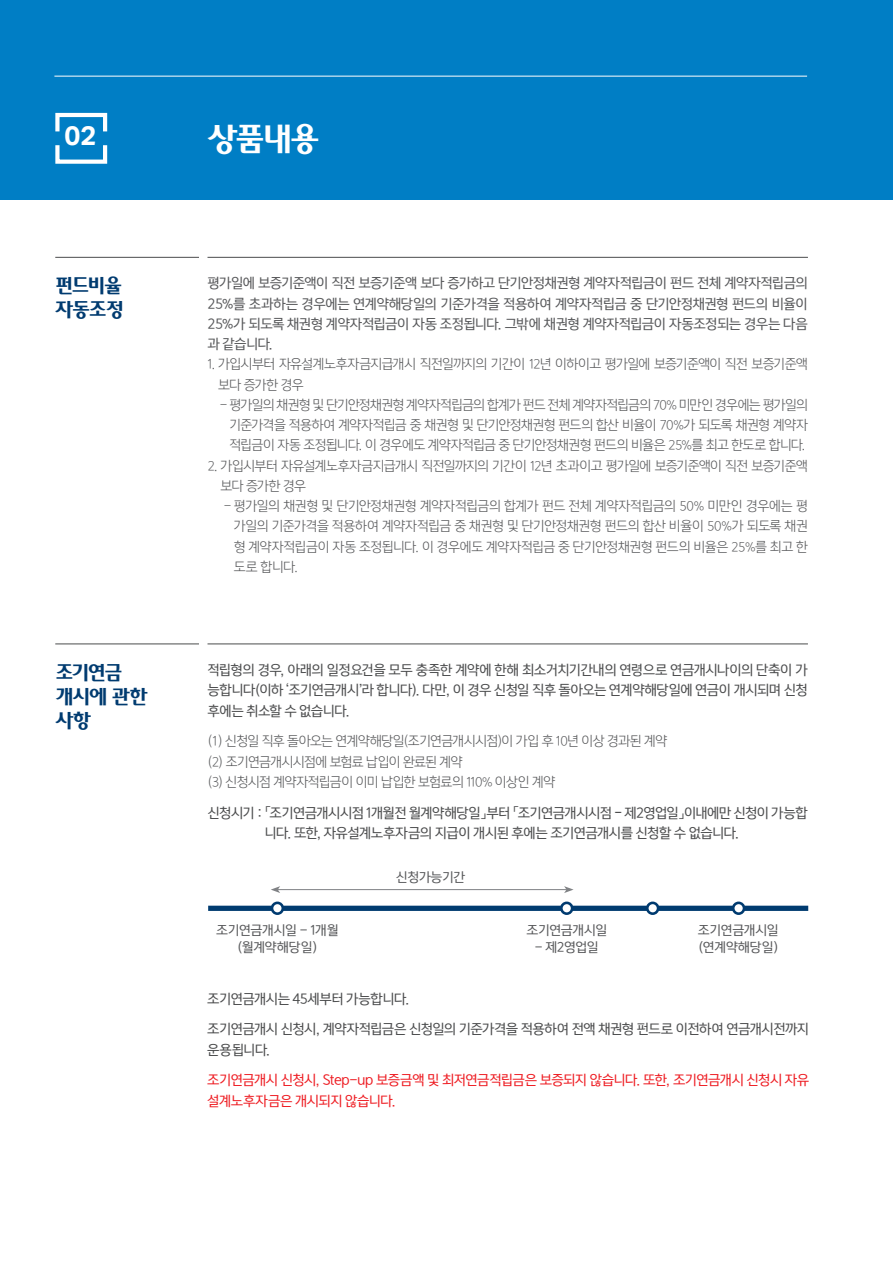
<style>
.page{position:relative;width:893px;height:1263px;background:#fff}
.page>*{position:absolute;margin:0;border:0;box-sizing:border-box;transform-origin:0 0}
.t1{font:34.5px "MWORLDV";color:#fff}
.t2{font:700 27px "Aktiv Grotesk";color:#fff}
.t3{font:21px "MWORLDV";letter-spacing:-.065em;color:#003b70}
.t4{font:13.5px/20.2px "Yoon Gothic 730";letter-spacing:-.05em;color:#57585a}
.t5{font:13.5px/20.2px "Yoon Gothic 750";letter-spacing:-.05em;color:#4b4c4d}
.t6{font:13.5px/20.2px "Yoon Gothic 750";letter-spacing:-.045em;color:#57585a;text-align:justify}
.t7{font:13.5px/20.2px "Yoon Gothic 750";letter-spacing:-.05em;color:#ee1d23}
.t8{font:12.75px "Yoon Gothic 750";letter-spacing:-.035em;color:#57585a}
</style>
<div class="page">
<div style="left:0;top:0;width:893px;height:199px;background:#007ec5"></div>
<hr style="left:54px;top:76px;width:753px;height:1px;background:#fff">
<hr style="left:207px;top:257px;width:601px;height:1px;background:#4b4c4d">
<hr style="left:55px;top:257px;width:144px;height:1px;background:#4b4c4d">
<div style="left:55px;top:143px;width:52px;height:21px;border:4px solid #fff"></div>
<div style="left:55px;top:113px;width:52px;height:21px;border:4px solid #fff"></div>
<hr style="left:207px;top:643px;width:601px;height:1px;background:#4b4c4d">
<hr style="left:55px;top:643px;width:144px;height:1px;background:#4b4c4d">
<hr style="left:278px;top:889px;width:288px;height:1px;background:#808285">
<svg style="left:271px;top:886px;width:9px;height:7px"></svg>
<svg style="left:564px;top:886px;width:10px;height:7px"></svg>
<div style="left:208px;top:906px;width:600px;height:5px;background:#003b70"></div>
<div style="left:272px;top:903px;width:11px;height:11px;background:#fff;border-radius:50%"></div>
<div style="left:271px;top:901px;width:13px;height:14px;border:3px solid #003b70;border-radius:50%"></div>
<div style="left:561px;top:903px;width:11px;height:11px;background:#fff;border-radius:50%"></div>
<div style="left:560px;top:901px;width:13px;height:14px;border:3px solid #003b70;border-radius:50%"></div>
<div style="left:647px;top:903px;width:11px;height:11px;background:#fff;border-radius:50%"></div>
<div style="left:646px;top:901px;width:13px;height:14px;border:3px solid #003b70;border-radius:50%"></div>
<div style="left:733px;top:903px;width:11px;height:11px;background:#fff;border-radius:50%"></div>
<div style="left:732px;top:901px;width:13px;height:14px;border:3px solid #003b70;border-radius:50%"></div>
<p class="t2" style="left:64px;top:120px;width:33px">02</p>
<p class="t1" style="left:208px;top:122px;width:114px">상품내용</p>
<p class="t3" style="left:55px;top:275px;width:68px">펀드비율</p>
<p class="t3" style="left:55px;top:299px;width:70px">자동조정</p>
<p class="t3" style="left:55px;top:662px;width:69px">조기연금</p>
<p class="t3" style="left:55px;top:686px;width:94px">개시에 관한</p>
<p class="t3" style="left:55px;top:710px;width:37px">사항</p>
<p class="t6" style="left:207px;top:272px;width:602px">평가일에 보증기준액이 직전 보증기준액 보다 증가하고 단기안정채권형 계약자적립금이 펀드 전체 계약자적립금의 25%를 초과하는 경우에는 연계약해당일의 기준가격을 적용하여 계약자적립금 중 단기안정채권형 펀드의 비율이 25%가 되도록 채권형 계약자적립금이 자동 조정됩니다. 그밖에 채권형 계약자적립금이 자동조정되는 경우는 다음 과 같습니다.</p>
<p class="t4" style="left:218px;top:354px;width:591px;text-indent:-11px">1. 가입시부터 자유설계노후자금지급개시 직전일까지의 기간이 12년 이하이고 평가일에 보증기준액이 직전 보증기준액 보다 증가한 경우</p>
<p class="t4" style="left:229px;top:395px;width:580px;text-align:justify;text-indent:-10px">- 평가일의 채권형 및 단기안정채권형 계약자적립금의 합계가 펀드 전체 계약자적립금의 70% 미만인 경우에는 평가일의 기준가격을 적용하여 계약자적립금 중 채권형 및 단기안정채권형 펀드의 합산 비율이 70%가 되도록 채권형 계약자 적립금이 자동 조정됩니다. 이 경우에도 계약자적립금 중 단기안정채권형 펀드의 비율은 25%를 최고 한도로 합니다.</p>
<p class="t4" style="left:221px;top:455px;width:589px;text-indent:-13px">2. 가입시부터 자유설계노후자금지급개시 직전일까지의 기간이 12년 초과이고 평가일에 보증기준액이 직전 보증기준액 보다 증가한 경우</p>
<p class="t4" style="left:234px;top:496px;width:575px;text-align:justify;text-indent:-10px">- 평가일의 채권형 및 단기안정채권형 계약자적립금의 합계가 펀드 전체 계약자적립금의 50% 미만인 경우에는 평 가일의 기준가격을 적용하여 계약자적립금 중 채권형 및 단기안정채권형 펀드의 합산 비율이 50%가 되도록 채권 형 계약자적립금이 자동 조정됩니다. 이 경우에도 계약자적립금 중 단기안정채권형 펀드의 비율은 25%를 최고 한 도로 합니다.</p>
<p class="t5" style="left:208px;top:659px;width:602px;text-align:justify">적립형의 경우, 아래의 일정요건을 모두 충족한 계약에 한해 최소거치기간내의 연령으로 연금개시나이의 단축이 가 능합니다(이하 ‘조기연금개시’라 합니다). 다만, 이 경우 신청일 직후 돌아오는 연계약해당일에 연금이 개시되며 신청 후에는 취소할 수 없습니다.</p>
<p class="t4" style="left:208px;top:731px;width:461px">(1) 신청일 직후 돌아오는 연계약해당일(조기연금개시시점)이 가입 후 10년 이상 경과된 계약</p>
<p class="t4" style="left:208px;top:751px;width:257px">(2) 조기연금개시시점에 보험료 납입이 완료된 계약</p>
<p class="t4" style="left:208px;top:772px;width:349px">(3) 신청시점 계약자적립금이 이미 납입한 보험료의 110% 이상인 계약</p>
<p class="t5" style="left:264px;top:802px;width:545px;text-indent:-57px">신청시기 : 「조기연금개시시점 1개월전 월계약해당일」부터 「조기연금개시시점 – 제2영업일」이내에만 신청이 가능합 니다. 또한, 자유설계노후자금의 지급이 개시된 후에는 조기연금개시를 신청할 수 없습니다.</p>
<p class="t8" style="left:216px;top:921px;width:124px">조기연금개시일 - 1개월</p>
<p class="t8" style="left:237px;top:937px;width:82px">(월계약해당일)</p>
<p class="t8" style="left:396px;top:868px;width:71px">신청가능기간</p>
<p class="t8" style="left:526px;top:921px;width:82px">조기연금개시일</p>
<p class="t8" style="left:535px;top:937px;width:66px">- 제2영업일</p>
<p class="t8" style="left:698px;top:921px;width:82px">조기연금개시일</p>
<p class="t8" style="left:698px;top:937px;width:82px">(연계약해당일)</p>
<p class="t5" style="left:207px;top:988px;width:204px">조기연금개시는 45세부터 가능합니다.</p>
<p class="t5" style="left:207px;top:1018px;width:603px">조기연금개시 신청시, 계약자적립금은 신청일의 기준가격을 적용하여 전액 채권형 펀드로 이전하여 연금개시전까지 운용됩니다.</p>
<p class="t7" style="left:207px;top:1069px;width:603px">조기연금개시 신청시, Step-up 보증금액 및 최저연금적립금은 보증되지 않습니다. 또한, 조기연금개시 신청시 자유 설계노후자금은 개시되지 않습니다.</p>
</div>
